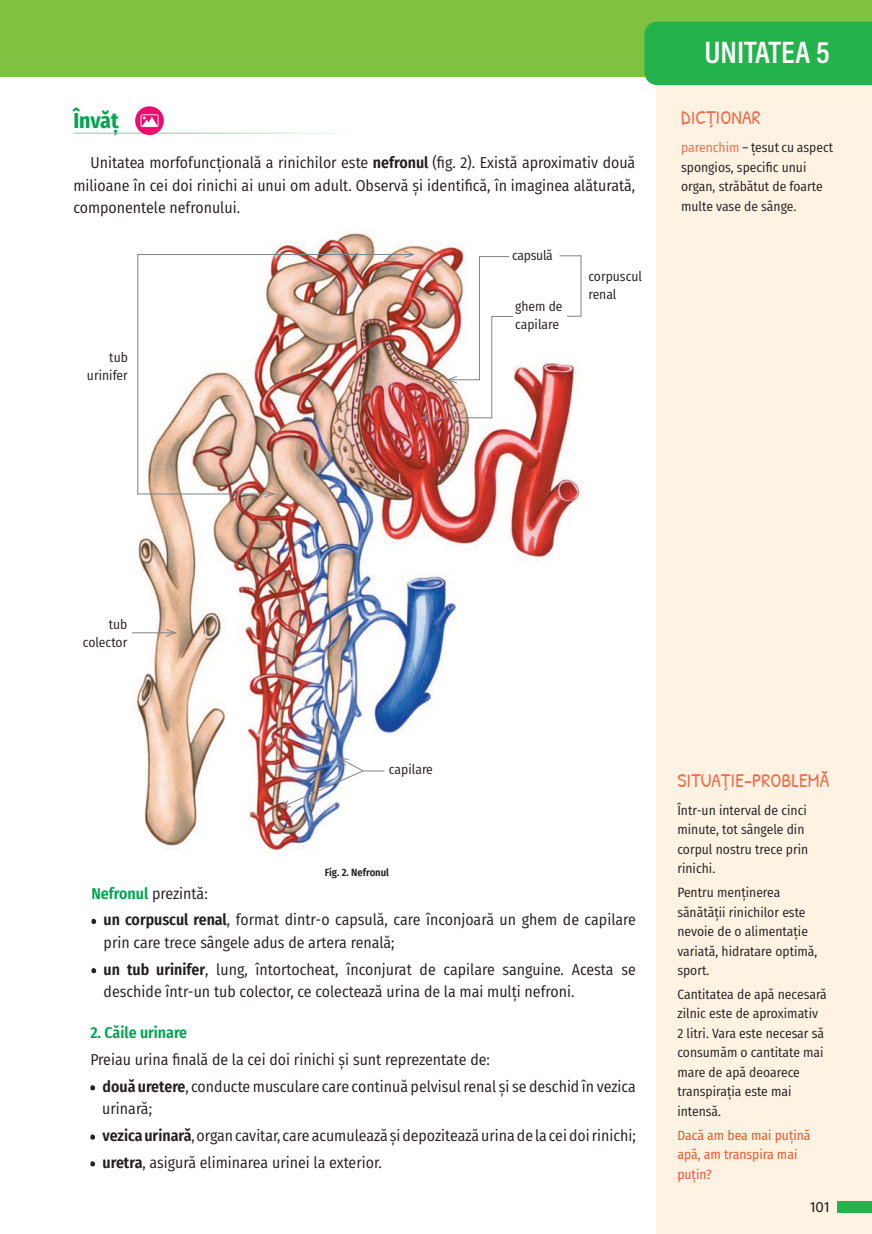
<style>
.page{position:relative;width:872px;height:1234px;background:#fff}
.page>*{position:absolute;margin:0;border:0;box-sizing:border-box;transform-origin:0 0}
.t1{font:600 31.35px "Acumin Pro Cond";color:#fff}
.t2{font:700 21.75px "Fira Sans Condensed";letter-spacing:-.005em;color:#00a54f}
.t3{font:19.5px "Patrick Hand";letter-spacing:.01em;color:#f26b47}
.t4{font:15.75px/26.7px "Fira Sans Condensed";color:#231f20}
.t5{font:600 15.75px "Fira Sans Condensed";color:#00a54f}
.t6{font:15px "Acumin Pro";color:#231f20}
.t7{font:13.5px/19.5px "Fira Sans Condensed";color:#231f20}
.t8{font:13.5px/19.5px "Fira Sans Condensed";color:#f04d22}
.t9{font:13.5px "Fira Sans Condensed";letter-spacing:-.02em;color:#231f20}
.t10{font:600 10.5px "Fira Sans Condensed";color:#231f20}
.s1{font-weight:600}
.s2{color:#f26b47}
.s3{font-weight:600;color:#00a54f}
</style>
<div class="page">
<div style="left:656px;top:64px;width:216px;height:1169px;background:#fef2e3"></div>
<div style="left:0;top:0;width:872px;height:77px;background:#7fc241"></div>
<div style="left:644px;top:22px;width:228px;height:63px;background:#23b24b"></div>
<div style="left:837px;top:1200px;width:35px;height:12px;background:#23b24b"></div>
<img style="left:133px;top:233px;width:450px;height:617px">
<hr style="left:73px;top:133px;width:282px;height:1px;background:#94caa8">
<svg style="left:91px;top:918px;width:5px;height:5px"></svg>
<svg style="left:91px;top:968px;width:5px;height:4px"></svg>
<svg style="left:90px;top:1085px;width:5px;height:4px"></svg>
<svg style="left:90px;top:1134px;width:5px;height:5px"></svg>
<svg style="left:90px;top:1161px;width:5px;height:4px"></svg>
<hr style="left:137px;top:254px;width:1px;height:240px;background:#808285">
<hr style="left:479px;top:256px;width:1px;height:124px;background:#808285">
<hr style="left:491px;top:316px;width:1px;height:102px;background:#808285">
<hr style="left:580px;top:255px;width:1px;height:61px;background:#808285">
<hr style="left:479px;top:256px;width:30px;height:1px;background:#808285">
<svg style="left:491px;top:316px;width:22px;height:1px"></svg>
<svg style="left:559px;top:255px;width:22px;height:1px"></svg>
<svg style="left:567px;top:316px;width:14px;height:1px"></svg>
<hr style="left:137px;top:254px;width:276px;height:1px;background:#808285">
<svg style="left:403px;top:250px;width:12px;height:9px"></svg>
<hr style="left:137px;top:493px;width:136px;height:1px;background:#808285">
<svg style="left:263px;top:489px;width:13px;height:9px"></svg>
<hr style="left:132px;top:632px;width:43px;height:1px;background:#808285">
<svg style="left:165px;top:628px;width:12px;height:9px"></svg>
<hr style="left:448px;top:379px;width:32px;height:1px;background:#808285">
<svg style="left:445px;top:375px;width:13px;height:9px"></svg>
<hr style="left:421px;top:417px;width:71px;height:1px;background:#808285">
<svg style="left:419px;top:413px;width:12px;height:9px"></svg>
<img style="left:279px;top:757px;width:105px;height:51px">
<svg style="left:135px;top:106px;width:29px;height:29px"></svg>
<svg style="left:140px;top:114px;width:18px;height:13px"></svg>
<h2 class="t2" style="left:73px;top:103px;width:47px">Învăț</h2>
<p class="t4" style="left:73px;top:151px;width:563px;line-height:22.5px;text-align:justify;text-indent:17px">Unitatea morfofuncțională a rinichilor este <span class="s1">nefronul</span> (fig. 2). Există aproximativ două milioane în cei doi rinichi ai unui om adult. Observă și identifică, în imaginea alăturată, componentele nefronului.</p>
<p class="t7" style="left:87px;top:348px;width:43px;line-height:18px;text-align:right">tub urinifer</p>
<p class="t9" style="left:512px;top:245px;width:42px">capsulă</p>
<p class="t7" style="left:515px;top:296px;width:49px;line-height:18px">ghem de capilare</p>
<p class="t7" style="left:588px;top:266px;width:55px;line-height:18px">corpuscul renal</p>
<h1 class="t1" style="left:704px;top:32px;width:127px">UNITATEA 5</h1>
<p class="t3" style="left:681px;top:104px;width:81px">DICȚIONAR</p>
<p class="t7" style="left:681px;top:137px;width:154px"><span class="s2">parenchim</span> – țesut cu aspect spongios, specific unui organ, străbătut de foarte multe vase de sânge.</p>
<p class="t7" style="left:83px;top:614px;width:46px;line-height:18px;text-align:right">tub colector</p>
<p class="t7" style="left:389px;top:759px;width:45px">capilare</p>
<p class="t10" style="left:325px;top:863px;width:66px">Fig. 2. Nefronul</p>
<p class="t4" style="left:104px;top:879px;width:534px;text-indent:-12px"><span class="s3">Nefronul</span> prezintă:<br><span class="s1">un corpuscul renal</span>, format dintr‑o capsulă, care înconjoară un ghem de capilare</p>
<p class="t4" style="left:104px;top:928px;width:534px">prin care trece sângele adus de artera renală;<br><span class="s1">un tub urinifer</span>, lung, întortocheat, înconjurat de capilare sanguine. Acesta se</p>
<p class="t4" style="left:104px;top:977px;width:472px">deschide într‑un tub colector, ce colectează urina de la mai mulți nefroni.</p>
<p class="t5" style="left:90px;top:1019px;width:98px">2. Căile urinare</p>
<p class="t4" style="left:103px;top:1045px;width:535px;text-indent:-12px">Preiau urina finală de la cei doi rinichi și sunt reprezentate de:<br><span class="s1">două uretere</span>, conducte musculare care continuă pelvisul renal și se deschid în vezica</p>
<p class="t4" style="left:102px;top:1094px;width:535px">urinară;<br><span class="s1">vezica urinară</span>,organ cavitar, care acumulează și depozitează urina de la cei doi rinichi; <span class="s1">uretra</span>, asigură eliminarea urinei la exterior.</p>
<p class="t3" style="left:677px;top:766px;width:153px">SITUAȚIE-PROBLEMĂ</p>
<p class="t7" style="left:677px;top:799px;width:132px">Într-un interval de cinci minute, tot sângele din corpul nostru trece prin rinichi.</p>
<p class="t7" style="left:677px;top:882px;width:142px">Pentru menținerea sănătății rinichilor este nevoie de o alimentație variată, hidratare optimă, sport.</p>
<p class="t7" style="left:677px;top:983px;width:151px">Cantitatea de apă necesară zilnic este de aproximativ<br>2 litri. Vara este necesar să consumăm o cantitate mai mare de apă deoarece transpirația este mai intensă.</p>
<p class="t8" style="left:677px;top:1124px;width:135px">Dacă am bea mai puțină apă, am transpira mai puțin?</p>
<p class="t6" style="left:810px;top:1196px;width:21px">101</p>
</div>
